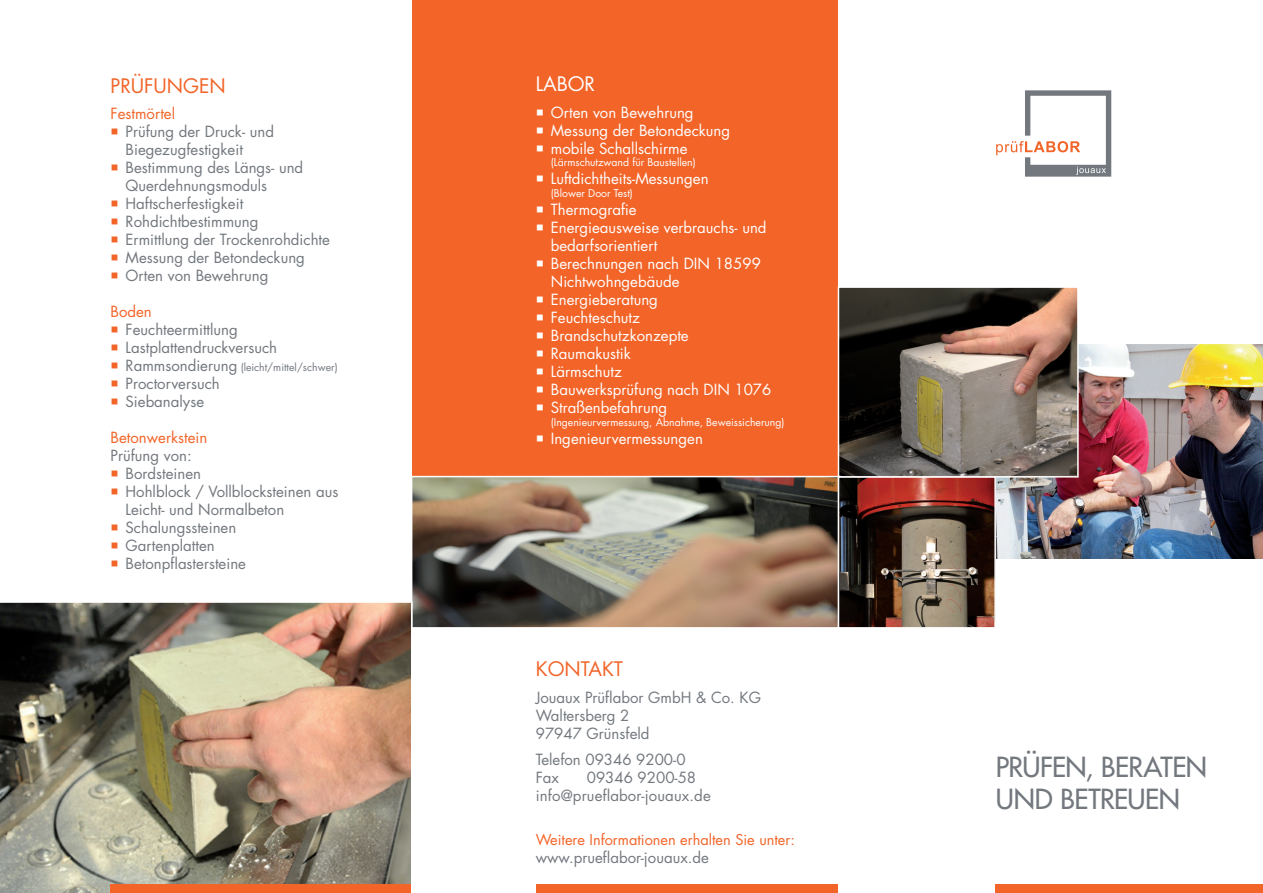
<style>
.page{position:relative;width:1263px;height:893px;background:#fff}
.page>*{position:absolute;margin:0;border:0;box-sizing:border-box;transform-origin:0 0}
.t1{font:27px/32.4px "Futura";letter-spacing:-.02em;color:#73787e}
.t2{font:19.5px "Futura";color:#f26428}
.t3{font:19.5px "Futura";color:#fff}
.t4{font:15px/18px "Futura";color:#73787e}
.t5{font:15px/18px "Futura";color:#fff}
.t6{font:15px "Futura";color:#f26428}
.t7{font:14.55px "Futura";color:#f26428}
.t8{font:10.5px "Futura";color:#fff}
.t9{font:10.5px "Futura";color:#73787e}
.s1{font-size:15px}
</style>
<div class="page">
<div style="left:412px;top:0;width:426px;height:506px;background:#f26428"></div>
<img style="left:996px;top:344px;width:267px;height:215px">
<img style="left:414px;top:479px;width:579px;height:147px">
<div style="left:411px;top:476px;width:428px;height:153px;border:2px solid #fff"></div>
<div style="left:838px;top:476px;width:158px;height:153px;border:2px solid #fff"></div>
<img style="left:0;top:601px;width:412px;height:292px">
<img style="left:841px;top:289px;width:235px;height:186px">
<div style="left:838px;top:286px;width:241px;height:192px;border:2px solid #fff"></div>
<svg style="left:996px;top:90px;width:115px;height:87px"></svg>
<div style="left:996px;top:884px;width:267px;height:9px;background:#f26428"></div>
<div style="left:536px;top:884px;width:302px;height:9px;background:#f26428"></div>
<div style="left:111px;top:884px;width:300px;height:9px;background:#f26428"></div>
<h2 class="t2" style="left:111px;top:72px;width:117px">PRÜFUNGEN</h2>
<p class="t6" style="left:111px;top:103px;width:66px">Festmörtel</p>
<p class="t4" style="left:126px;top:122px;width:206px">Prüfung der Druck- und<br>Biegezugfestigkeit<br>Bestimmung des Längs- und<br>Querdehnungsmoduls<br>Haftscherfestigkeit<br>Rohdichtbestimmung<br>Ermittlung der Trockenrohdichte<br>Messung der Betondeckung<br>Orten von Bewehrung</p>
<p class="t6" style="left:111px;top:301px;width:43px">Boden</p>
<p class="t4" style="left:126px;top:320px;width:153px">Feuchteermittlung<br>Lastplattendruckversuch</p>
<p class="t9" style="left:126px;top:360px;width:214px"><span class="s1">Rammsondierung</span> (leicht/mittel/schwer)</p>
<p class="t4" style="left:126px;top:374px;width:96px">Proctorversuch<br>Siebanalyse</p>
<p class="t6" style="left:111px;top:427px;width:98px">Betonwerkstein</p>
<p class="t4" style="left:126px;top:446px;width:214px;text-indent:-15px">Prüfung von:<br>Bordsteinen<br>Hohlblock / Vollblocksteinen aus<br>Leicht- und Normalbeton<br>Schalungssteinen<br>Gartenplatten<br>Betonpflastersteine</p>
<h2 class="t3" style="left:536px;top:70px;width:61px">LABOR</h2>
<p class="t5" style="left:551px;top:103px;width:181px">Orten von Bewehrung<br>Messung der Betondeckung mobile Schallschirme</p>
<p class="t8" style="left:551px;top:155px;width:146px">(Lärmschutzwand für Baustellen)</p>
<p class="t5" style="left:551px;top:169px;width:159px">Luftdichtheits-Messungen</p>
<p class="t8" style="left:551px;top:186px;width:84px">(Blower Door Test)</p>
<p class="t5" style="left:551px;top:200px;width:222px">Thermografie<br>Energieausweise verbrauchs- und bedarfsorientiert<br>Berechnungen nach DIN 18599<br>Nichtwohngebäude<br>Energieberatung<br>Feuchteschutz<br>Brandschutzkonzepte<br>Raumakustik<br>Lärmschutz<br>Bauwerksprüfung nach DIN 1076<br>Straßenbefahrung</p>
<p class="t8" style="left:551px;top:415px;width:235px">(Ingenieurvermessung, Abnahme, Beweissicherung)</p>
<p class="t5" style="left:551px;top:430px;width:154px">Ingenieurvermessungen</p>
<h2 class="t2" style="left:536px;top:655px;width:89px">KONTAKT</h2>
<p class="t4" style="left:536px;top:688px;width:227px">Jouaux Prüflabor GmbH &amp; Co. KG<br>Waltersberg 2<br>97947 Grünsfeld</p>
<p class="t4" style="left:536px;top:750px;width:151px">Telefon 09346 9200-0<br>Fax</p>
<p class="t4" style="left:536px;top:768px;width:176px;text-indent:51px">09346 9200-58 info@prueflabor-jouaux.de</p>
<p class="t7" style="left:536px;top:830px;width:261px">Weitere Informationen erhalten Sie unter:</p>
<p class="t4" style="left:536px;top:848px;width:175px">www.prueflabor-jouaux.de</p>
<h1 class="t1" style="left:996px;top:750px;width:213px">PRÜFEN, BERATEN<br>UND BETREUEN</h1>
</div>
